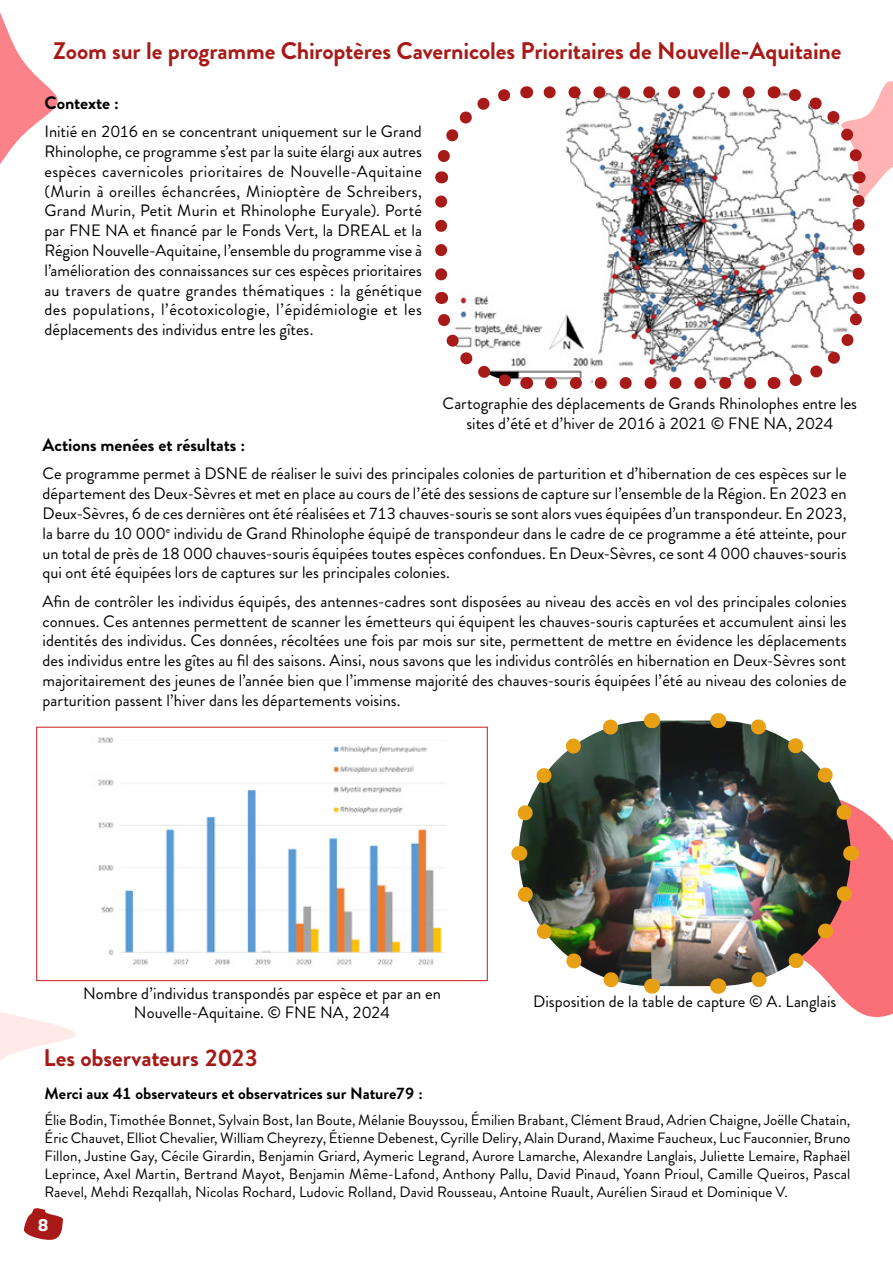
<style>
.page{position:relative;width:893px;height:1263px;background:#fff}
.page>*{position:absolute;margin:0;border:0;box-sizing:border-box;transform-origin:0 0}
.t1{font:700 24px "Brandon Grotesque";letter-spacing:-.005em;color:#a81a17}
.t2{font:700 18px "Brandon Grotesque";letter-spacing:-.005em;color:#000}
.t3{font:700 18px "Titillium";color:#fff}
.t4{font:16.5px/19.8px "Brandon Grotesque";color:#000;text-align:justify}
.t5{font:700 16.5px "Brandon Grotesque";letter-spacing:-.005em;color:#000}
.t6{font:15px/18px "Brandon Grotesque";letter-spacing:.005em;color:#000;text-align:justify}
</style>
<div class="page">
<svg style="left:24px;top:1208px;width:39px;height:32px"></svg>
<svg style="left:0;top:1012px;width:76px;height:49px"></svg>
<svg style="left:0;top:12px;width:58px;height:152px"></svg>
<img style="left:441px;top:92px;width:418px;height:291px">
<svg style="left:435px;top:201px;width:12px;height:85px"></svg>
<svg style="left:551px;top:377px;width:210px;height:12px"></svg>
<svg style="left:539px;top:86px;width:210px;height:12px"></svg>
<svg style="left:435px;top:89px;width:84px;height:94px"></svg>
<svg style="left:435px;top:292px;width:94px;height:97px"></svg>
<svg style="left:774px;top:377px;width:1px;height:12px"></svg>
<svg style="left:781px;top:292px;width:85px;height:95px"></svg>
<svg style="left:771px;top:81px;width:122px;height:193px"></svg>
<svg style="left:526px;top:86px;width:1px;height:12px"></svg>
<img style="left:511px;top:713px;width:382px;height:304px">
<img style="left:98px;top:737px;width:348px;height:229px">
<div style="left:36px;top:727px;width:452px;height:254px;border:1px solid #cd1719"></div>
<h1 class="t1" style="left:53px;top:34px;width:790px">Zoom sur le programme Chiroptères Cavernicoles Prioritaires de Nouvelle-Aquitaine</h1>
<p class="t2" style="left:44px;top:90px;width:76px">Contexte :</p>
<p class="t4" style="left:44px;top:122px;width:379px">Initié en 2016 en se concentrant uniquement sur le Grand Rhinolophe, ce programme s’est par la suite élargi aux autres espèces cavernicoles prioritaires de Nouvelle-Aquitaine (Murin à oreilles échancrées, Minioptère de Schreibers, Grand Murin, Petit Murin et Rhinolophe Euryale). Porté par FNE NA et financé par le Fonds Vert, la DREAL et la Région Nouvelle-Aquitaine, l’ensemble du programme vise à l’amélioration des connaissances sur ces espèces prioritaires au travers de quatre grandes thématiques : la génétique des populations, l’écotoxicologie, l’épidémiologie et les déplacements des individus entre les gîtes.</p>
<p class="t4" style="left:443px;top:394px;width:416px;text-align:center">Cartographie des déplacements de Grands Rhinolophes entre les sites d’été et d’hiver de 2016 à 2021 © FNE NA, 2024</p>
<p class="t2" style="left:43px;top:432px;width:204px">Actions menées et résultats :</p>
<p class="t4" style="left:43px;top:464px;width:806px">Ce programme permet à DSNE de réaliser le suivi des principales colonies de parturition et d’hibernation de ces espèces sur le département des Deux-Sèvres et met en place au cours de l’été des sessions de capture sur l’ensemble de la Région. En 2023 en Deux-Sèvres, 6 de ces dernières ont été réalisées et 713 chauves-souris se sont alors vues équipées d’un transpondeur. En 2023, la barre du 10 000<sup>e</sup> individu de Grand Rhinolophe équipé de transpondeur dans le cadre de ce programme a été atteinte, pour un total de près de 18 000 chauves-souris équipées toutes espèces confondues. En Deux-Sèvres, ce sont 4 000 chauves-souris qui ont été équipées lors de captures sur les principales colonies.</p>
<p class="t4" style="left:43px;top:591px;width:806px">Afin de contrôler les individus équipés, des antennes-cadres sont disposées au niveau des accès en vol des principales colonies connues. Ces antennes permettent de scanner les émetteurs qui équipent les chauves-souris capturées et accumulent ainsi les identités des individus. Ces données, récoltées une fois par mois sur site, permettent de mettre en évidence les déplacements des individus entre les gîtes au fil des saisons. Ainsi, nous savons que les individus contrôlés en hibernation en Deux-Sèvres sont majoritairement des jeunes de l’année bien que l’immense majorité des chauves-souris équipées l’été au niveau des colonies de parturition passent l’hiver dans les départements voisins.</p>
<p class="t4" style="left:83px;top:983px;width:359px;text-align:center">Nombre d’individus transpondés par espèce et par an en<br>Nouvelle-Aquitaine. © FNE NA, 2024</p>
<p class="t4" style="left:533px;top:992px;width:305px">Disposition de la table de capture © A. Langlais</p>
<h1 class="t1" style="left:43px;top:1041px;width:217px">Les observateurs 2023</h1>
<p class="t5" style="left:44px;top:1081px;width:380px">Merci aux 41 observateurs et observatrices sur Nature79 :</p>
<p class="t6" style="left:44px;top:1111px;width:807px">Élie Bodin, Timothée Bonnet, Sylvain Bost, Ian Boute, Mélanie Bouyssou, Émilien Brabant, Clément Braud, Adrien Chaigne, Joëlle Chatain, Éric Chauvet, Elliot Chevalier, William Cheyrezy, Étienne Debenest, Cyrille Deliry, Alain Durand, Maxime Faucheux, Luc Fauconnier, Bruno Fillon, Justine Gay, Cécile Girardin, Benjamin Griard, Aymeric Legrand, Aurore Lamarche, Alexandre Langlais, Juliette Lemaire, Raphaël Leprince, Axel Martin, Bertrand Mayot, Benjamin Même-Lafond, Anthony Pallu, David Pinaud, Yoann Prioul, Camille Queiros, Pascal Raevel, Mehdi Rezqallah, Nicolas Rochard, Ludovic Rolland, David Rousseau, Antoine Ruault, Aurélien Siraud et Dominique V.</p>
<p class="t3" style="left:38px;top:1211px;width:12px">8</p>
</div>
